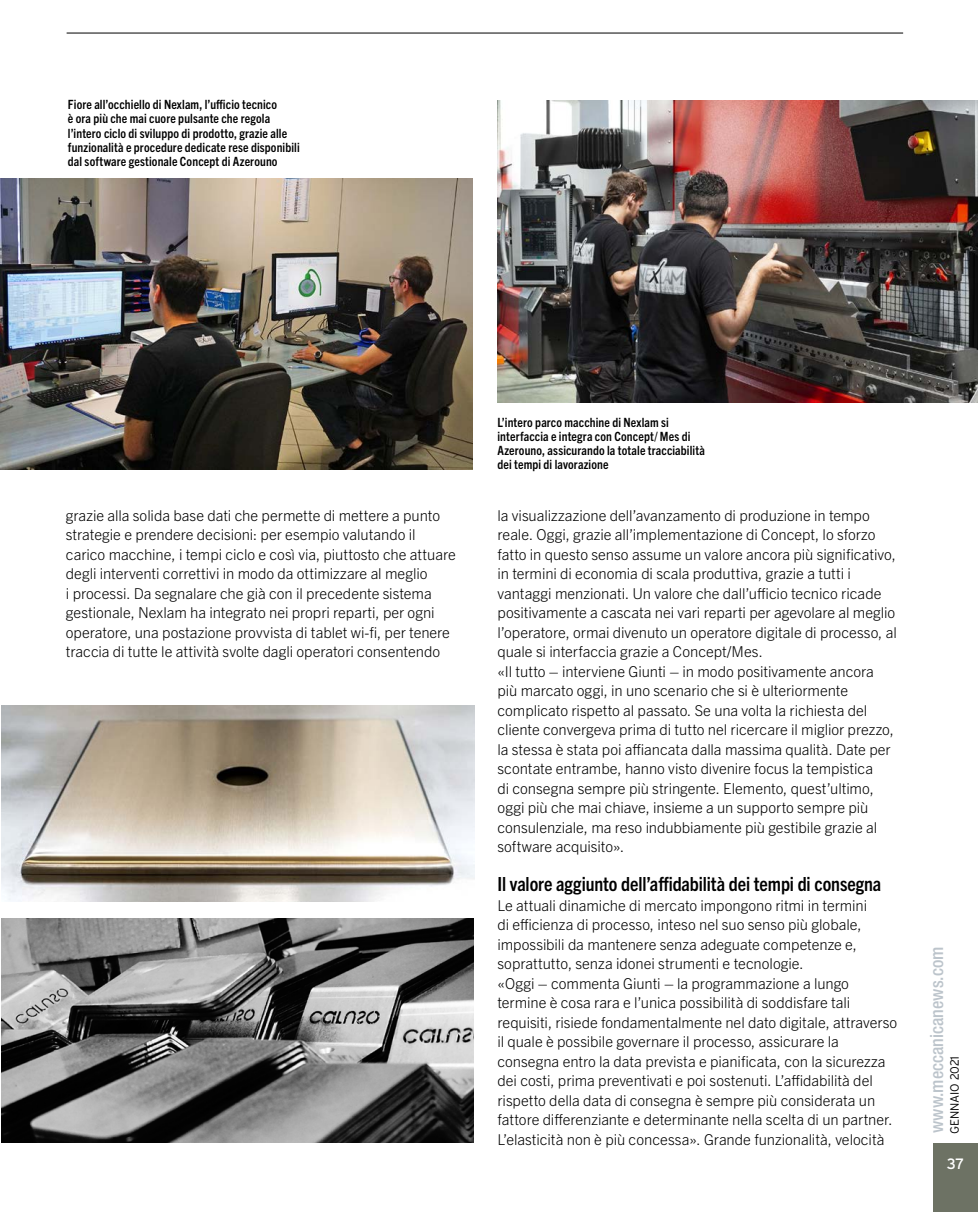
<style>
.page{position:relative;width:978px;height:1212px;background:#fff}
.page>*{position:absolute;margin:0;border:0;box-sizing:border-box;transform-origin:0 0}
.LAM20_Titolett_ART{font:700 condensed 19.5px "Trade Gothic Next LT Pro";letter-spacing:-.005em;color:#000}
.t1{font:500 condensed 18px "Helvetica Neue LT Std";color:#bcc4cb}
.LAM20_Testo_ART{font:300 15px/19.5px "Trade Gothic Next LT Pro";letter-spacing:-.005em;color:#000}
.t2{font:15px "Interstate";color:#fff}
.LAM20_Didascalia_ART{font:700 condensed 12.75px/14.2px "Trade Gothic Next LT Pro";letter-spacing:.01em;color:#000}
.t3{font:300 12px "Interstate";letter-spacing:-.01em;color:#000}
</style>
<div class="page">
<hr style="left:67px;top:33px;width:836px;height:1px;background:#000">
<div style="left:933px;top:1144px;width:45px;height:68px;background:#6d7264"></div>
<img style="left:0;top:179px;width:473px;height:290px">
<img style="left:497px;top:101px;width:481px;height:301px">
<img style="left:1px;top:706px;width:473px;height:195px">
<img style="left:1px;top:918px;width:472px;height:224px">
<p class="LAM20_Didascalia_ART" style="left:68px;top:97px;width:233px">Fiore all’occhiello di Nexlam, l’ufficio tecnico<br>è ora più che mai cuore pulsante che regola l’intero ciclo di sviluppo di prodotto, grazie alle funzionalità e procedure dedicate rese disponibili dal software gestionale Concept di Azerouno</p>
<p class="LAM20_Didascalia_ART" style="left:497px;top:414px;width:209px">L’intero parco macchine di Nexlam si interfaccia e integra con Concept/ Mes di Azerouno, assicurando la totale tracciabilità dei tempi di lavorazione</p>
<p class="LAM20_Testo_ART" style="left:66px;top:505px;width:391px">grazie alla solida base dati che permette di mettere a punto strategie e prendere decisioni: per esempio valutando il carico macchine, i tempi ciclo e così via, piuttosto che attuare degli interventi correttivi in modo da ottimizzare al meglio<br>i processi. Da segnalare che già con il precedente sistema gestionale, Nexlam ha integrato nei propri reparti, per ogni operatore, una postazione provvista di tablet wi-fi, per tenere traccia di tutte le attività svolte dagli operatori consentendo</p>
<p class="LAM20_Testo_ART" style="left:497px;top:505px;width:401px">la visualizzazione dell’avanzamento di produzione in tempo reale. Oggi, grazie all’implementazione di Concept, lo sforzo fatto in questo senso assume un valore ancora più significativo, in termini di economia di scala produttiva, grazie a tutti i vantaggi menzionati. Un valore che dall’ufficio tecnico ricade positivamente a cascata nei vari reparti per agevolare al meglio l’operatore, ormai divenuto un operatore digitale di processo, al quale si interfaccia grazie a Concept/Mes.</p>
<p class="LAM20_Testo_ART" style="left:497px;top:661px;width:398px">«Il tutto – interviene Giunti – in modo positivamente ancora più marcato oggi, in uno scenario che si è ulteriormente complicato rispetto al passato. Se una volta la richiesta del cliente convergeva prima di tutto nel ricercare il miglior prezzo, la stessa è stata poi affiancata dalla massima qualità. Date per scontate entrambe, hanno visto divenire focus la tempistica<br>di consegna sempre più stringente. Elemento, quest’ultimo, oggi più che mai chiave, insieme a un supporto sempre più consulenziale, ma reso indubbiamente più gestibile grazie al software acquisito».</p>
<p class="LAM20_Titolett_ART" style="left:497px;top:871px;width:385px">Il valore aggiunto dell’affidabilità dei tempi di consegna</p>
<p class="LAM20_Testo_ART" style="left:497px;top:895px;width:371px">Le attuali dinamiche di mercato impongono ritmi in termini di efficienza di processo, inteso nel suo senso più globale, impossibili da mantenere senza adeguate competenze e, soprattutto, senza idonei strumenti e tecnologie.</p>
<p class="LAM20_Testo_ART" style="left:497px;top:973px;width:401px">«Oggi – commenta Giunti – la programmazione a lungo termine è cosa rara e l’unica possibilità di soddisfare tali requisiti, risiede fondamentalmente nel dato digitale, attraverso il quale è possibile governare il processo, assicurare la consegna entro la data prevista e pianificata, con la sicurezza dei costi, prima preventivati e poi sostenuti. L’affidabilità del rispetto della data di consegna è sempre più considerata un fattore differenziante e determinante nella scelta di un partner.<br>L’elasticità non è più concessa». Grande funzionalità, velocità</p>
<p class="t1" style="left:926px;top:1133px;width:188px;rotate:-90deg">www.meccanicanews.com</p>
<p class="t3" style="left:948px;top:1134px;width:79px;rotate:-90deg">gennaio 2021</p>
<p class="t2" style="left:947px;top:1155px;width:19px">37</p>
</div>
